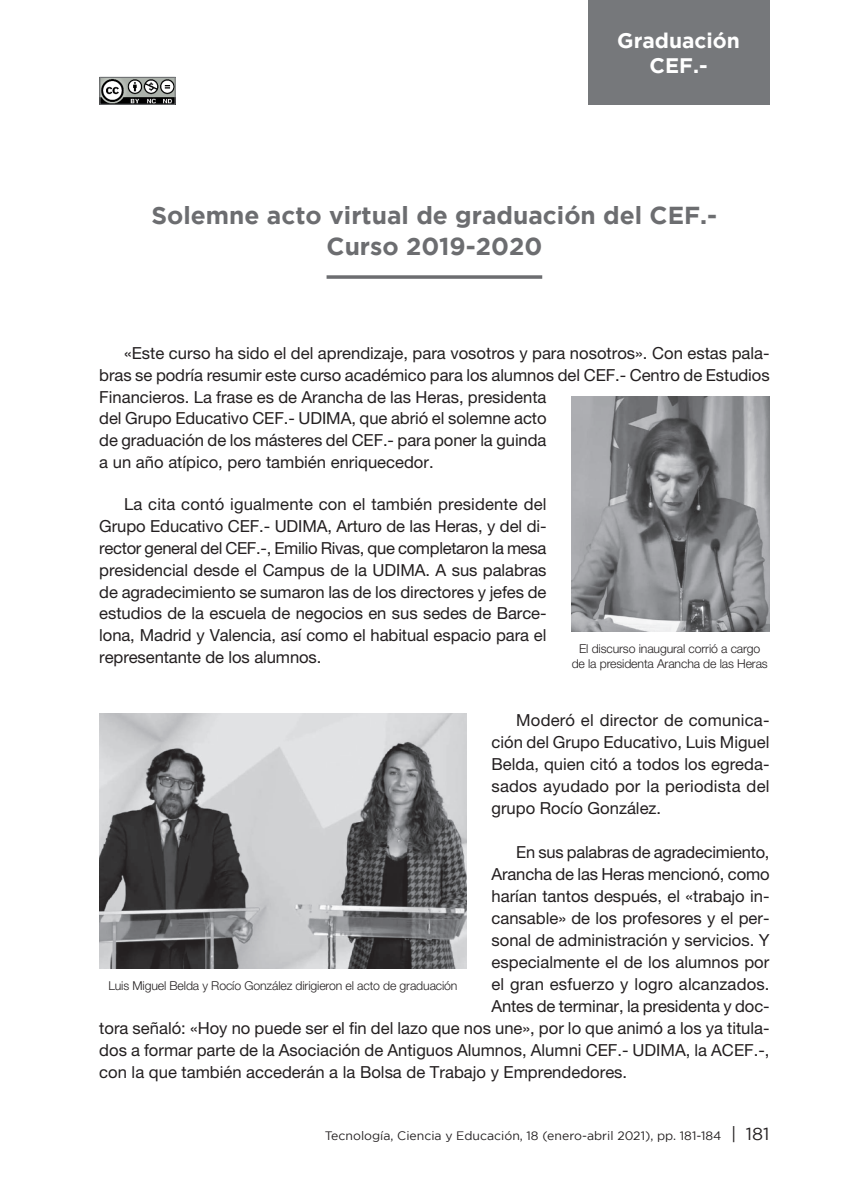
<style>
.page{position:relative;width:844px;height:1191px;background:#fff}
.page>*{position:absolute;margin:0;border:0;box-sizing:border-box;transform-origin:0 0}
.Título_NUEVO_FORMATO{font:700 24.5px/31.5px "Gotham";color:#6c6d70;text-align:center}
.t1{font:700 21px/24.5px "Gotham";color:#fff;text-align:center}
.texto_normal{font:16.62px/21.9px "Helvetica Neue LT Std";color:#231f20;text-align:justify}
.t2{font:300 12.25px/15.8px "Helvetica Neue LT Std";letter-spacing:-.01em;color:#231f20;text-align:center}
.t3{font:12.25px "Gotham";color:#231f20}
.s1{font-size:17.5px}
</style>
<div class="page">
<svg style="left:326px;top:275px;width:216px;height:4px"></svg>
<img style="left:99px;top:713px;width:367px;height:255px">
<img style="left:571px;top:396px;width:198px;height:236px">
<img style="left:101px;top:79px;width:72px;height:24px">
<div style="left:99px;top:77px;width:76px;height:28px;border:1px solid #76787b"></div>
<div style="left:587px;top:0;width:182px;height:105px;background:#76787b"></div>
<p class="t1" style="left:617px;top:28px;width:124px">Graduación<br>CEF.-</p>
<p class="Título_NUEVO_FORMATO" style="left:151px;top:199px;width:567px">Solemne acto virtual de graduación del CEF.-<br>Curso 2019-2020</p>
<p class="texto_normal" style="left:99px;top:342px;width:671px;text-align:left;text-indent:25px">«Este curso ha sido el del aprendizaje, para vosotros y para nosotros». Con estas pala&shy;bras se podría resumir este curso académico para los alumnos del CEF.- Centro de Estudios Financieros. La frase es de Arancha de las Heras, presidenta<br>del Grupo Educativo CEF.- UDIMA, que abrió el solemne acto<br>de graduación de los másteres del CEF.- para poner la guinda<br>a un año atípico, pero también enriquecedor.</p>
<p class="texto_normal" style="left:99px;top:493px;width:448px;text-indent:25px">La cita contó igualmente con el también presidente del Grupo Educativo CEF.- UDIMA, Arturo de las Heras, y del di&shy;rector general del CEF.-, Emilio Rivas, que completaron la mesa presidencial desde el Campus de la UDIMA. A sus palabras de agradecimiento se sumaron las de los directores y jefes de estudios de la escuela de negocios en sus sedes de Barce&shy;lona, Madrid y Valencia, así como el habitual espacio para el representante de los alumnos.</p>
<p class="t2" style="left:571px;top:640px;width:197px">El discurso inaugural corrió a cargo de la presidenta Arancha de las Heras</p>
<p class="texto_normal" style="left:491px;top:709px;width:279px;text-indent:25px">Moderó el director de comunica&shy;ción del Grupo Educativo, Luis Miguel Belda, quien citó a todos los egreda&shy;sados ayudado por la periodista del grupo Rocío González.</p>
<p class="texto_normal" style="left:516px;top:841px;width:254px">En sus palabras de agradecimiento,</p>
<p class="texto_normal" style="left:491px;top:863px;width:279px">Arancha de las Heras mencionó, como</p>
<p class="texto_normal" style="left:491px;top:885px;width:279px">harían tantos después, el «trabajo in-</p>
<p class="texto_normal" style="left:491px;top:907px;width:279px">cansable» de los profesores y el per-</p>
<p class="texto_normal" style="left:491px;top:929px;width:279px">sonal de administración y servicios. Y</p>
<p class="texto_normal" style="left:491px;top:950px;width:279px">especialmente el de los alumnos por</p>
<p class="texto_normal" style="left:491px;top:972px;width:279px">el gran esfuerzo y logro alcanzados.</p>
<p class="texto_normal" style="left:491px;top:994px;width:279px">Antes de terminar, la presidenta y doc-</p>
<p class="texto_normal" style="left:99px;top:1016px;width:671px">tora señaló: «Hoy no puede ser el fin del lazo que nos une», por lo que animó a los ya titula-</p>
<p class="texto_normal" style="left:99px;top:1038px;width:671px">dos a formar parte de la Asociación de Antiguos Alumnos, Alumni CEF.- UDIMA, la ACEF.-,</p>
<p class="texto_normal" style="left:99px;top:1060px;width:529px">con la que también accederán a la Bolsa de Trabajo y Emprendedores.</p>
<p class="t2" style="left:108px;top:978px;width:350px">Luis Miguel Belda y Rocío González dirigieron el acto de graduación</p>
<p class="t3" style="left:325px;top:1128px;width:446px">Tecnología, Ciencia y Educación, 18 (enero-abril 2021), pp. 181-184 <span class="s1">| 181</span></p>
</div>
